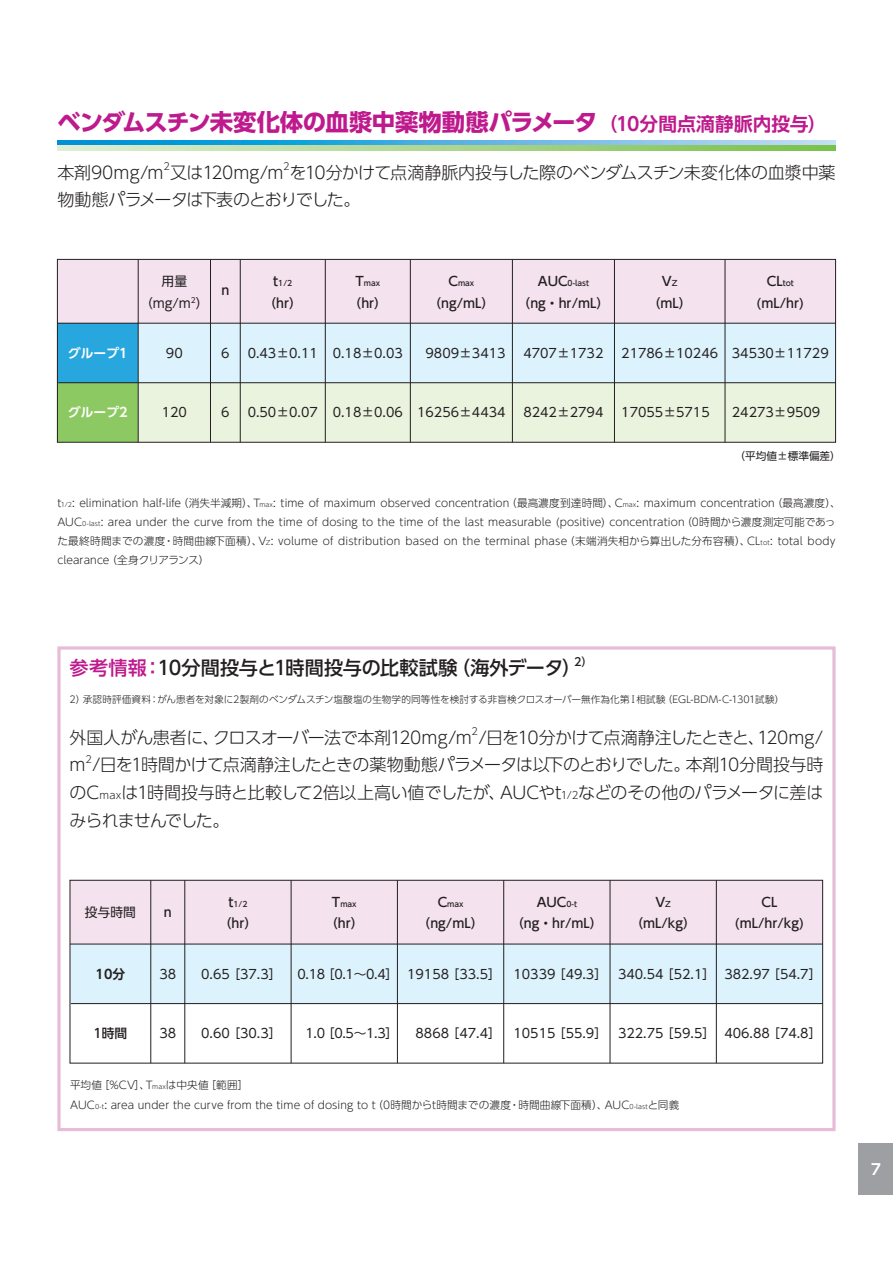
<style>
.page{position:relative;width:893px;height:1263px;background:#fff}
.page>*{position:absolute;margin:0;border:0;box-sizing:border-box;transform-origin:0 0}
.t1{font:700 23.4px "UD Shin Go Pro";letter-spacing:-.03em;color:#be1a8d}
.t2{font:500 19.2px "UD Shin Go Pro";letter-spacing:.005em;color:#231f20}
.t3{font:300 16.95px/27.6px "UD Shin Go Pro";letter-spacing:-.035em;color:#231f20}
.t4{font:300 16.95px "UD Shin Go Pro";letter-spacing:-.08em;color:#231f20}
.t5{font:700 14.85px "UD Shin Go Pro De";color:#fff}
.t6{font:12.75px/21.3px "UD Shin Go Pro";color:#231f20;text-align:center}
.t7{font:500 12.75px/21.3px "UD Shin Go Pro";color:#231f20;text-align:center}
.t8{font:700 12.75px "UD Shin Go Pro De";color:#fff}
.t9{font:700 12.75px "UD Shin Go Pro De";color:#231f20}
.t10{font:500 11.1px "UD Shin Go Pro";color:#231f20}
.t11{font:300 10.65px/19.2px "UD Shin Go Pro";letter-spacing:.01em;color:#231f20}
.t12{font:10.65px "UD Shin Go Pro";color:#231f20}
.t13{font:300 9.9px "UD Shin Go Pro";color:#231f20}
.t14{font:300 9.6px "UD Shin Go Pro";letter-spacing:.01em;color:#231f20}
.t15{font:500 7.65px "UD Shin Go Pro";color:#231f20}
.s1{font-family:"UD Shin Go Pro De";font-size:18.75px}
.s2{font-size:12.75px}
.s3{font-size:7.65px}
.s4{font-size:6.45px}
.s5{color:#be1a8d}
.s6{font-size:10.2px}
</style>
<div class="page">
<div style="left:859px;top:1144px;width:34px;height:51px;background:#9d9fa2"></div>
<div style="left:57px;top:646px;width:779px;height:485px;border:3px solid #e6bcd7"></div>
<svg style="left:57px;top:140px;width:779px;height:5px;background:#52b2e3"></svg>
<svg style="left:57px;top:145px;width:779px;height:6px;background:#acd68f"></svg>
<div style="left:57px;top:259px;width:779px;height:64px;background:#f4e2ee"></div>
<div style="left:57px;top:383px;width:779px;height:59px;background:#eaf3de"></div>
<div style="left:57px;top:323px;width:779px;height:60px;background:#dcf2fc"></div>
<div style="left:57px;top:383px;width:81px;height:59px;background:#8cc963"></div>
<div style="left:57px;top:323px;width:81px;height:60px;background:#28a7df"></div>
<div style="left:57px;top:259px;width:779px;height:184px;border:1px solid #231f20"></div>
<hr style="left:57px;top:323px;width:779px;height:1px;background:#231f20">
<hr style="left:58px;top:382px;width:778px;height:1px;background:#231f20">
<hr style="left:512px;top:259px;width:1px;height:183px;background:#231f20">
<hr style="left:725px;top:259px;width:1px;height:183px;background:#231f20">
<hr style="left:614px;top:259px;width:1px;height:183px;background:#231f20">
<hr style="left:410px;top:259px;width:1px;height:183px;background:#231f20">
<hr style="left:325px;top:259px;width:1px;height:183px;background:#231f20">
<hr style="left:240px;top:259px;width:1px;height:183px;background:#231f20">
<hr style="left:210px;top:259px;width:1px;height:183px;background:#231f20">
<hr style="left:138px;top:259px;width:1px;height:183px;background:#231f20">
<div style="left:70px;top:944px;width:753px;height:59px;background:#dcf2fc"></div>
<div style="left:70px;top:880px;width:753px;height:64px;background:#f4e2ee"></div>
<div style="left:70px;top:880px;width:753px;height:183px;border:1px solid #231f20"></div>
<hr style="left:70px;top:944px;width:753px;height:1px;background:#231f20">
<hr style="left:71px;top:1003px;width:752px;height:1px;background:#231f20">
<hr style="left:503px;top:880px;width:1px;height:183px;background:#231f20">
<hr style="left:716px;top:880px;width:1px;height:183px;background:#231f20">
<hr style="left:610px;top:880px;width:1px;height:183px;background:#231f20">
<hr style="left:397px;top:880px;width:1px;height:183px;background:#231f20">
<hr style="left:291px;top:880px;width:1px;height:183px;background:#231f20">
<hr style="left:185px;top:880px;width:1px;height:183px;background:#231f20">
<hr style="left:151px;top:880px;width:1px;height:183px;background:#231f20">
<h1 class="t1" style="left:57px;top:103px;width:770px">ベンダムスチン未変化体の血漿中薬物動態パラメータ<span class="s1">（10分間点滴静脈内投与）</span></h1>
<h3 class="t3" style="left:57px;top:158px;width:780px">本剤90mg/m 又は120mg/m を10分かけて点滴静脈内投与した際のベンダムスチン未変化体の血漿中薬</h3>
<p class="t13" style="left:163px;top:159px;width:8px">2</p>
<p class="t13" style="left:283px;top:159px;width:8px">2</p>
<h3 class="t4" style="left:57px;top:186px;width:305px">物動態パラメータは下表のとおりでした。</h3>
<p class="t8" style="left:68px;top:342px;width:61px">グループ1</p>
<p class="t8" style="left:68px;top:402px;width:61px">グループ2</p>
<p class="t6" style="left:140px;top:270px;width:70px">用量（mg/m<sup>2</sup>）</p>
<p class="t15" style="left:355px;top:277px;width:26px"><span class="s2">T</span>max</p>
<p class="t15" style="left:273px;top:277px;width:20px"><span class="s2">t</span>1/2</p>
<p class="t7" style="left:264px;top:292px;width:40px">（hr）</p>
<p class="t7" style="left:221px;top:279px;width:9px">n</p>
<p class="t7" style="left:349px;top:292px;width:40px">（hr）</p>
<p class="t15" style="left:448px;top:277px;width:27px"><span class="s2">C</span>max</p>
<p class="t7" style="left:428px;top:292px;width:67px">（ng/mL）</p>
<p class="t15" style="left:538px;top:277px;width:53px"><span class="s2">AUC</span>0-last</p>
<p class="t7" style="left:518px;top:292px;width:93px">（ng・hr/mL）</p>
<p class="t7" style="left:648px;top:270px;width:45px">V<span class="s3">Z</span>（mL）</p>
<p class="t15" style="left:767px;top:277px;width:29px"><span class="s2">CL</span>tot</p>
<p class="t7" style="left:756px;top:292px;width:49px">(mL/hr)</p>
<p class="t6" style="left:166px;top:342px;width:18px">90</p>
<p class="t6" style="left:221px;top:342px;width:10px">6</p>
<p class="t6" style="left:248px;top:342px;width:72px">0.43±0.11</p>
<p class="t6" style="left:333px;top:342px;width:72px">0.18±0.03</p>
<p class="t6" style="left:425px;top:342px;width:82px">9809±3413</p>
<p class="t6" style="left:523px;top:342px;width:82px">4707±1732</p>
<p class="t6" style="left:621px;top:342px;width:98px">21786±10246</p>
<p class="t6" style="left:732px;top:342px;width:98px">34530±11729</p>
<p class="t6" style="left:162px;top:401px;width:27px">120</p>
<p class="t6" style="left:221px;top:401px;width:10px">6</p>
<p class="t6" style="left:248px;top:401px;width:72px">0.50±0.07</p>
<p class="t6" style="left:333px;top:401px;width:72px">0.18±0.06</p>
<p class="t6" style="left:417px;top:401px;width:90px">16256±4434</p>
<p class="t6" style="left:523px;top:401px;width:82px">8242±2794</p>
<p class="t6" style="left:621px;top:401px;width:90px">17055±5715</p>
<p class="t6" style="left:732px;top:401px;width:90px">24273±9509</p>
<p class="t12" style="left:735px;top:447px;width:108px">（平均値±標準偏差）</p>
<p class="t11" style="left:57px;top:493px;width:785px">t<span class="s4">1/2</span>: elimination half-life（消失半減期）、T<span class="s4">max</span>: time of maximum observed concentration（最高濃度到達時間）、C<span class="s4">max</span>: maximum concentration（最高濃度）、AUC<span class="s4">0-last</span>: area under the curve from the time of dosing to the time of the last measurable (positive) concentration（0時間から濃度測定可能であった最終時間までの濃度・時間曲線下面積）、V<span class="s4">Z</span>: volume of distribution based on the terminal phase（末端消失相から算出した分布容積）、CL<span class="s4">tot</span>: total body clearance（全身クリアランス）</p>
<h2 class="t2" style="left:70px;top:652px;width:513px"><span class="s5">参考情報：</span>10分間投与と1時間投与の比較試験（海外データ）</h2>
<p class="t10" style="left:574px;top:653px;width:20px">2）</p>
<p class="t14" style="left:70px;top:691px;width:716px">2）承認時評価資料：がん患者を対象に2製剤のベンダムスチン塩酸塩の生物学的同等性を検討する非盲検クロスオーバー無作為化第Ⅰ相試験（EGL-BDM-C-1301試験）</p>
<h3 class="t3" style="left:70px;top:723px;width:755px">外国人がん患者に、クロスオーバー法で本剤120mg/m /日を10分かけて点滴静注したときと、120mg/</h3>
<p class="t13" style="left:472px;top:723px;width:8px">2</p>
<h3 class="t3" style="left:70px;top:750px;width:755px">m /日を1時間かけて点滴静注したときの薬物動態パラメータは以下のとおりでした。本剤10分間投与時</h3>
<p class="t13" style="left:85px;top:751px;width:8px">2</p>
<h3 class="t3" style="left:70px;top:778px;width:755px">のC<span class="s6">max</span>は1時間投与時と比較して2倍以上高い値でしたが、AUCやt<span class="s6">1/2</span>などのその他のパラメータに差はみられませんでした。</h3>
<p class="t6" style="left:85px;top:901px;width:53px">投与時間</p>
<p class="t7" style="left:164px;top:901px;width:9px">n</p>
<p class="t15" style="left:228px;top:898px;width:20px"><span class="s2">t</span>1/2</p>
<p class="t7" style="left:219px;top:913px;width:40px">（hr）</p>
<p class="t15" style="left:332px;top:898px;width:26px"><span class="s2">T</span>max</p>
<p class="t7" style="left:325px;top:913px;width:40px">（hr）</p>
<p class="t15" style="left:438px;top:898px;width:27px"><span class="s2">C</span>max</p>
<p class="t7" style="left:418px;top:913px;width:67px">（ng/mL）</p>
<p class="t7" style="left:511px;top:891px;width:93px">AUC<span class="s3">0-t<br></span>（ng・hr/mL）</p>
<p class="t7" style="left:630px;top:891px;width:67px">V<span class="s3">Z</span>（mL/kg）</p>
<p class="t7" style="left:735px;top:891px;width:71px">CL (mL/hr/kg)</p>
<p class="t9" style="left:96px;top:964px;width:31px">10分</p>
<p class="t6" style="left:159px;top:963px;width:18px">38</p>
<p class="t6" style="left:201px;top:963px;width:82px">0.65 ［37.3］</p>
<p class="t6" style="left:297px;top:963px;width:102px">0.18 ［0.1～0.4］</p>
<p class="t6" style="left:407px;top:963px;width:95px">19158 ［33.5］</p>
<p class="t6" style="left:513px;top:963px;width:95px">10339 ［49.3］</p>
<p class="t6" style="left:618px;top:963px;width:99px">340.54 ［52.1］</p>
<p class="t6" style="left:724px;top:963px;width:99px">382.97 ［54.7］</p>
<p class="t7" style="left:93px;top:1022px;width:35px">1時間</p>
<p class="t6" style="left:159px;top:1022px;width:18px">38</p>
<p class="t6" style="left:201px;top:1022px;width:82px">0.60 ［30.3］</p>
<p class="t6" style="left:306px;top:1022px;width:94px">1.0 ［0.5～1.3］</p>
<p class="t6" style="left:416px;top:1022px;width:87px">8868 ［47.4］</p>
<p class="t6" style="left:513px;top:1022px;width:95px">10515 ［55.9］</p>
<p class="t6" style="left:618px;top:1022px;width:99px">322.75 ［59.5］</p>
<p class="t6" style="left:724px;top:1022px;width:99px">406.88 ［74.8］</p>
<p class="t11" style="left:70px;top:1075px;width:611px">平均値［%CV］、T<span class="s4">max</span>は中央値［範囲］<br>AUC<span class="s4">0-t</span>: area under the curve from the time of dosing to t（0時間からt時間までの濃度・時間曲線下面積）、AUC<span class="s4">0-last</span>と同義</p>
<h3 class="t5" style="left:871px;top:1157px;width:11px">7</h3>
</div>
